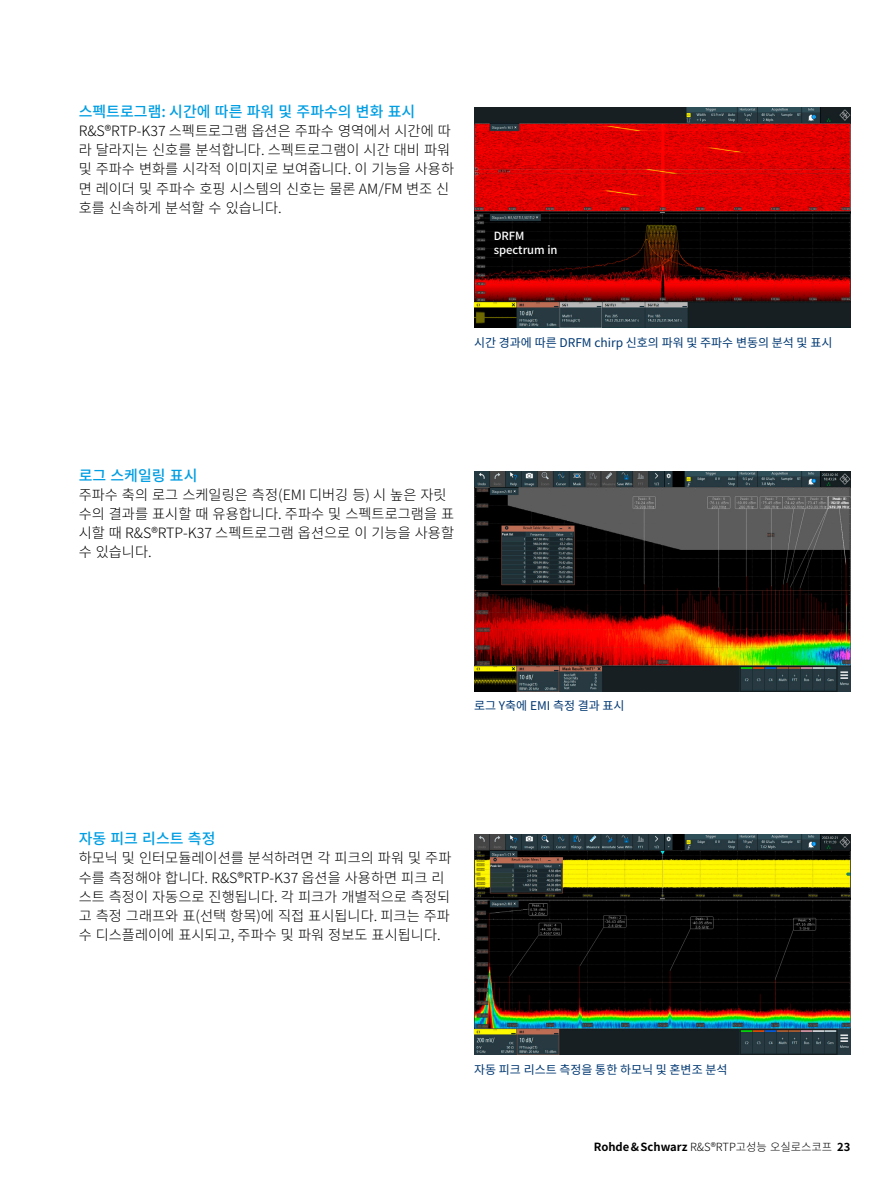
<style>
.page{position:relative;width:893px;height:1191px;background:#fff}
.page>*{position:absolute;margin:0;border:0;box-sizing:border-box;transform-origin:0 0}
.Absatzfett_cyan{font:500 15px "Source Han Sans K";color:#009ee3}
.Haupttext_ohne_Abstand{font:300 14.25px/19.2px "Source Han Sans K";color:#000}
.Bildunterschrift{font:12px "Source Han Sans K";color:#003872}
.t1{font:300 11.25px "Source Han Sans K";color:#000}
.Grafiktext_7_5_pt_fett{font:500 11.25px/14.7px "Source Han Sans K";color:#fff}
.s1{font-family:"Linotype Univers 330"}
.s2{font-weight:700}
</style>
<div class="page">
<img style="left:474px;top:472px;width:376px;height:219px">
<img style="left:474px;top:835px;width:376px;height:219px">
<img style="left:474px;top:107px;width:376px;height:220px">
<p class="Absatzfett_cyan" style="left:79px;top:103px;width:338px">스펙트로그램: 시간에 따른 파워 및 주파수의 변화 표시</p>
<p class="Haupttext_ohne_Abstand" style="left:79px;top:122px;width:377px">R&amp;S®RTP<span class="s1">-</span>K37 스펙트로그램 옵션은 주파수 영역에서 시간에 따 라 달라지는 신호를 분석합니다. 스펙트로그램이 시간 대비 파워 및 주파수 변화를 시각적 이미지로 보여줍니다. 이 기능을 사용하 면 레이더 및 주파수 호핑 시스템의 신호는 물론 AM/FM 변조 신 호를 신속하게 분석할 수 있습니다.</p>
<p class="Grafiktext_7_5_pt_fett" style="left:494px;top:228px;width:65px">DRFM spectrum in</p>
<p class="Bildunterschrift" style="left:474px;top:335px;width:360px">시간 경과에 따른 DRFM chirp 신호의 파워 및 주파수 변동의 분석 및 표시</p>
<p class="Absatzfett_cyan" style="left:79px;top:467px;width:120px">로그 스케일링 표시</p>
<p class="Haupttext_ohne_Abstand" style="left:79px;top:485px;width:377px">주파수 축의 로그 스케일링은 측정(EMI 디버깅 등) 시 높은 자릿 수의 결과를 표시할 때 유용합니다. 주파수 및 스펙트로그램을 표 시할 때 R&amp;S®RTP<span class="s1">-</span>K37 스펙트로그램 옵션으로 이 기능을 사용할 수 있습니다.</p>
<p class="Bildunterschrift" style="left:474px;top:699px;width:152px">로그 Y축에 EMI 측정 결과 표시</p>
<p class="Absatzfett_cyan" style="left:79px;top:830px;width:138px">자동 피크 리스트 측정</p>
<p class="Haupttext_ohne_Abstand" style="left:79px;top:849px;width:374px">하모닉 및 인터모듈레이션를 분석하려면 각 피크의 파워 및 주파 수를 측정해야 합니다. R&amp;S®RTP<span class="s1">-</span>K37 옵션을 사용하면 피크 리 스트 측정이 자동으로 진행됩니다. 각 피크가 개별적으로 측정되 고 측정 그래프와 표(선택 항목)에 직접 표시됩니다. 피크는 주파 수 디스플레이에 표시되고, 주파수 및 파워 정보도 표시됩니다.</p>
<p class="Bildunterschrift" style="left:474px;top:1062px;width:255px">자동 피크 리스트 측정을 통한 하모닉 및 혼변조 분석</p>
<p class="t1" style="left:594px;top:1140px;width:258px"><span class="s2">Rohde&amp;Schwarz</span> R&amp;S®RTP고성능 오실로스코프 <span class="s2">23</span></p>
</div>
